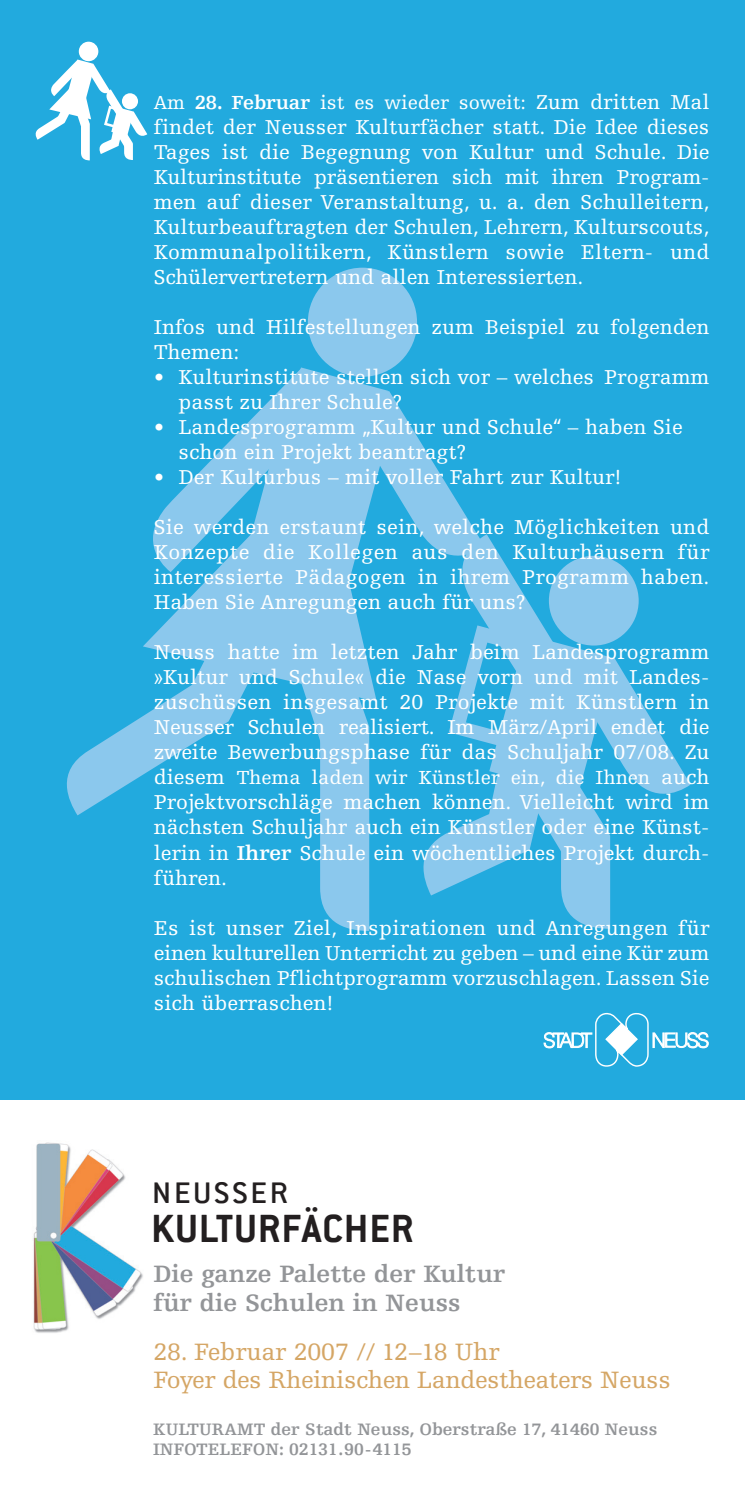
<style>
.page{position:relative;width:745px;height:1489px;background:#fff}
.page>*{position:absolute;margin:0;border:0;box-sizing:border-box;transform-origin:0 0}
.t1{font:700 43.25px "Conduit SCITC";color:#231f20}
.t2{font:43.25px "Conduit SCITC";color:#231f20}
.t3{font:25px/28.8px "Egyptienne F";letter-spacing:-.015em;color:#d5a665}
.t4{font:700 25px/28.8px "Egyptienne F";color:#939598}
.t5{font:21.25px/25px "Egyptienne F";color:#fff;text-align:justify}
.t6{font:20px "Egyptienne F";color:#fff}
.t7{font:700 17.5px/20px "Egyptienne F";color:#939598}
.s1{font-weight:700}
.s2{font-size:21.25px}
</style>
<div class="page">
<div style="left:0;top:1px;width:744px;height:1098px;background:#22aade"></div>
<div style="left:307px;top:268px;width:110px;height:109px;background:#8bc8ed;border-radius:50%"></div>
<svg style="left:66px;top:367px;width:624px;height:563px"></svg>
<div style="left:79px;top:42px;width:19px;height:19px;background:#fff;border-radius:50%"></div>
<svg style="left:35px;top:60px;width:112px;height:100px"></svg>
<img style="left:33px;top:1142px;width:110px;height:191px">
<svg style="left:543px;top:1012px;width:165px;height:55px"></svg>
<p class="t6" style="left:154px;top:94px;width:557px">Am <span class="s1">28. Februar</span> ist es wieder soweit: <span class="s2">Zum dritten Mal</span></p>
<p class="t5" style="left:154px;top:116px;width:557px">findet der Neusser Kulturfächer statt. Die Idee dieses Tages ist die Begegnung von Kultur und Schule. Die Kulturinstitute präsentieren sich mit ihren Program&shy;men auf dieser Veranstaltung, u. a. den Schulleitern, Kulturbeauftragten der Schulen, Lehrern, Kulturscouts, Kommunalpolitikern, Künstlern sowie Eltern- und Schülervertretern und allen Interessierten.</p>
<p class="t5" style="left:154px;top:316px;width:557px">Infos und Hilfestellungen zum Beispiel zu folgenden<br>Themen:</p>
<p class="t5" style="left:178px;top:366px;width:532px;text-indent:-25px">• Kulturinstitute stellen sich vor – welches Programm passt zu Ihrer Schule?</p>
<p class="t5" style="left:178px;top:416px;width:505px;text-indent:-25px">• Landesprogramm „Kultur und Schule“ – haben Sie schon ein Projekt beantragt?</p>
<p class="t5" style="left:154px;top:466px;width:469px">• Der Kulturbus – mit voller Fahrt zur Kultur!</p>
<p class="t5" style="left:154px;top:516px;width:557px">Sie werden erstaunt sein, welche Möglichkeiten und Konzepte die Kollegen aus den Kulturhäusern für interessierte Pädagogen in ihrem Programm haben.<br>Haben Sie Anregungen auch für uns?</p>
<p class="t5" style="left:154px;top:641px;width:557px">Neuss hatte im letzten Jahr beim Landesprogramm »Kultur und Schule« die Nase vorn und mit Landes&shy;zuschüssen insgesamt 20 Projekte mit Künstlern in Neusser Schulen realisiert. Im März/April endet die zweite Bewerbungsphase für das Schuljahr 07/08. Zu</p>
<p class="t6" style="left:154px;top:769px;width:557px"><span class="s2">diesem</span> Thema laden wir Künstler ein, die Ihnen <span class="s2">auch</span></p>
<p class="t5" style="left:154px;top:791px;width:557px">Projektvorschläge machen können. Vielleicht wird im nächsten Schuljahr auch ein Künstler oder eine Künst&shy;lerin in <span class="s1">Ihrer</span> Schule ein wöchentliches Projekt durch&shy;führen.</p>
<p class="t5" style="left:154px;top:916px;width:557px">Es ist unser Ziel, Inspirationen und Anregungen für einen kulturellen Unterricht zu geben – und eine Kür zum schulischen Pflichtprogramm vorzuschlagen. Lassen Sie sich überraschen!</p>
<h1 class="t2" style="left:151px;top:1162px;width:140px">neusser</h1>
<h1 class="t1" style="left:151px;top:1202px;width:264px">KULTURFÄCHER</h1>
<p class="t4" style="left:153px;top:1261px;width:353px">Die ganze Palette der Kultur für die Schulen in Neuss</p>
<p class="t3" style="left:153px;top:1338px;width:518px">28. Februar 2007 // 12–18 Uhr<br>Foyer des Rheinischen Landestheaters Neuss</p>
<p class="t7" style="left:153px;top:1419px;width:505px">KULTURAMT der Stadt Neuss, Oberstraße 17, 41460 Neuss<br>INFOTELEFON: 02131.90-4115</p>
</div>
